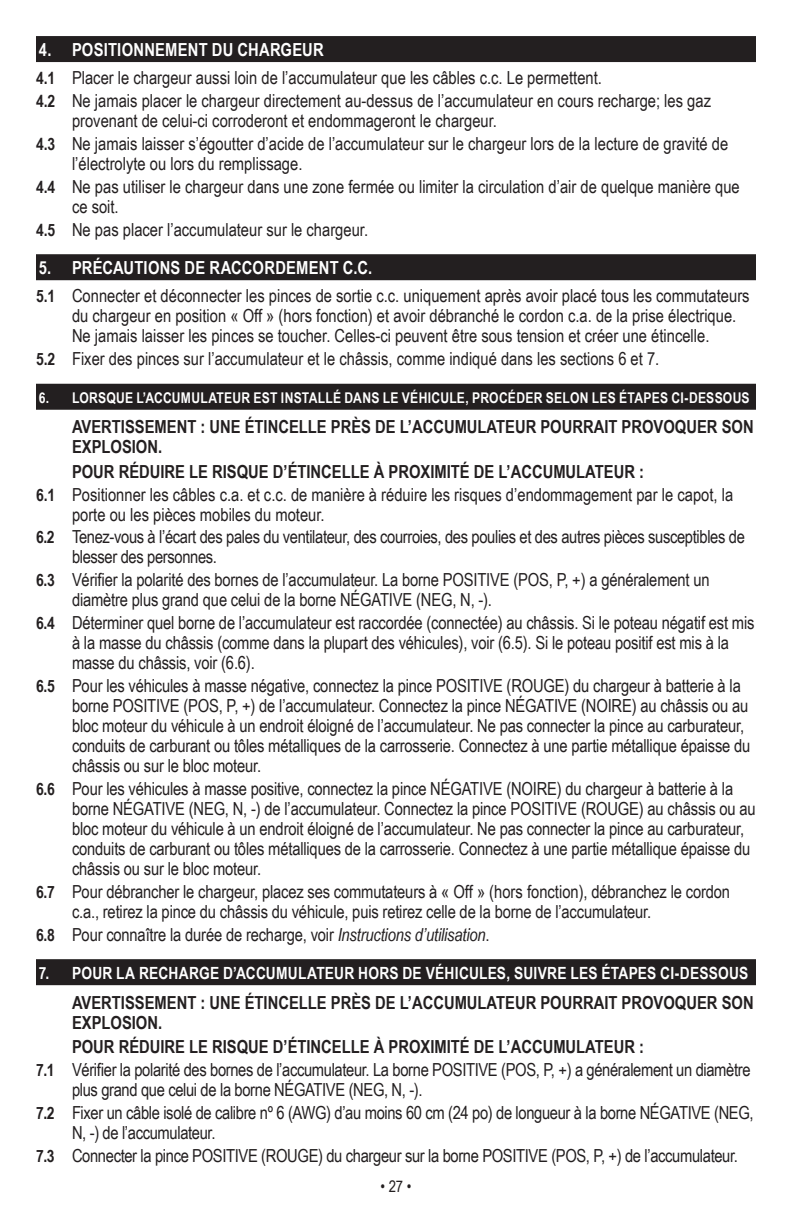
<style>
.page{position:relative;width:792px;height:1224px;background:#fff}
.page>*{position:absolute;margin:0;border:0;box-sizing:border-box;transform-origin:0 0}
.t1{font:18px/20px "Arial Narrow";letter-spacing:-.01em;color:#231f20}
.No_Sub_Numbers_new{font:700 18px/20px "Arial Narrow";color:#231f20}
.t2{font:700 18px "Arial Narrow";letter-spacing:.01em;color:#fff}
.t3{font:700 16.8px "Arial Narrow";letter-spacing:.015em;color:#fff}
.t4{font:16px "Arial Narrow";color:#231f20}
.t5{font:700 14.8px "Arial Narrow";letter-spacing:.015em;color:#fff}
.s1{font-weight:700;font-size:17px}
.s2{font-style:italic}
</style>
<div class="page">
<div style="left:36px;top:36px;width:720px;height:26px;background:#231f20"></div>
<div style="left:36px;top:254px;width:720px;height:26px;background:#231f20"></div>
<div style="left:36px;top:384px;width:720px;height:26px;background:#231f20"></div>
<div style="left:36px;top:959px;width:720px;height:26px;background:#231f20"></div>
<p class="t2" style="left:39px;top:36px;width:286px">4. POSITIONNEMENT DU CHARGEUR</p>
<p class="t1" style="left:36px;top:67px;width:567px"><span class="s1">4.1</span> Placer le chargeur aussi loin de l’accumulateur que les câbles c.c. Le permettent.</p>
<p class="t1" style="left:72px;top:90px;width:641px;text-indent:-36px"><span class="s1">4.2</span> Ne jamais placer le chargeur directement au-dessus de l’accumulateur en cours recharge; les gaz provenant de celui-ci corroderont et endommageront le chargeur.</p>
<p class="t1" style="left:72px;top:133px;width:658px;text-indent:-36px"><span class="s1">4.3</span> Ne jamais laisser s’égoutter d’acide de l’accumulateur sur le chargeur lors de la lecture de gravité de l’électrolyte ou lors du remplissage.</p>
<p class="t1" style="left:72px;top:176px;width:669px;text-indent:-36px"><span class="s1">4.4</span> Ne pas utiliser le chargeur dans une zone fermée ou limiter la circulation d’air de quelque manière que ce soit.</p>
<p class="t1" style="left:36px;top:219px;width:334px"><span class="s1">4.5</span> Ne pas placer l’accumulateur sur le chargeur.</p>
<p class="t2" style="left:39px;top:254px;width:335px">5. PRÉCAUTIONS DE RACCORDEMENT C.C.</p>
<p class="t1" style="left:72px;top:285px;width:679px;text-indent:-36px"><span class="s1">5.1</span> Connecter et déconnecter les pinces de sortie c.c. uniquement après avoir placé tous les commutateurs du chargeur en position « Off » (hors fonction) et avoir débranché le cordon c.a. de la prise électrique.<br>Ne jamais laisser les pinces se toucher. Celles-ci peuvent être sous tension et créer une étincelle.</p>
<p class="t1" style="left:36px;top:348px;width:625px"><span class="s1">5.2</span> Fixer des pinces sur l’accumulateur et le châssis, comme indiqué dans les sections 6 et 7.</p>
<p class="t5" style="left:39px;top:387px;width:712px">6. LORSQUE L’ACCUMULATEUR EST INSTALLÉ DANS LE VÉHICULE, PROCÉDER SELON LES ÉTAPES CI-DESSOUS</p>
<p class="No_Sub_Numbers_new" style="left:72px;top:416px;width:683px">AVERTISSEMENT : UNE ÉTINCELLE PRÈS DE L’ACCUMULATEUR POURRAIT PROVOQUER SON<br>EXPLOSION.</p>
<p class="No_Sub_Numbers_new" style="left:72px;top:460px;width:574px">POUR RÉDUIRE LE RISQUE D’ÉTINCELLE À PROXIMITÉ DE L’ACCUMULATEUR :</p>
<p class="t1" style="left:72px;top:484px;width:663px;text-indent:-36px"><span class="s1">6.1</span> Positionner les câbles c.a. et c.c. de manière à réduire les risques d’endommagement par le capot, la porte ou les pièces mobiles du moteur.</p>
<p class="t1" style="left:72px;top:526px;width:674px;text-indent:-36px"><span class="s1">6.2</span> Tenez-vous à l’écart des pales du ventilateur, des courroies, des poulies et des autres pièces susceptibles de blesser des personnes.</p>
<p class="t1" style="left:72px;top:569px;width:639px;text-indent:-36px"><span class="s1">6.3</span> Vérifier la polarité des bornes de l’accumulateur. La borne POSITIVE (POS, P, +) a généralement un diamètre plus grand que celui de la borne NÉGATIVE (NEG, N, -).</p>
<p class="t1" style="left:72px;top:612px;width:684px;text-indent:-36px"><span class="s1">6.4</span> Déterminer quel borne de l’accumulateur est raccordée (connectée) au châssis. Si le poteau négatif est mis à la masse du châssis (comme dans la plupart des véhicules), voir (6.5). Si le poteau positif est mis à la masse du châssis, voir (6.6).</p>
<p class="t1" style="left:72px;top:675px;width:680px;text-indent:-36px"><span class="s1">6.5</span> Pour les véhicules à masse négative, connectez la pince POSITIVE (ROUGE) du chargeur à batterie à la borne POSITIVE (POS, P, +) de l’accumulateur. Connectez la pince NÉGATIVE (NOIRE) au châssis ou au bloc moteur du véhicule à un endroit éloigné de l’accumulateur. Ne pas connecter la pince au carburateur, conduits de carburant ou tôles métalliques de la carrosserie. Connectez à une partie métallique épaisse du châssis ou sur le bloc moteur.</p>
<p class="t1" style="left:72px;top:778px;width:685px;text-indent:-36px"><span class="s1">6.6</span> Pour les véhicules à masse positive, connectez la pince NÉGATIVE (NOIRE) du chargeur à batterie à la borne NÉGATIVE (NEG, N, -) de l’accumulateur. Connectez la pince POSITIVE (ROUGE) au châssis ou au bloc moteur du véhicule à un endroit éloigné de l’accumulateur. Ne pas connecter la pince au carburateur, conduits de carburant ou tôles métalliques de la carrosserie. Connectez à une partie métallique épaisse du châssis ou sur le bloc moteur.</p>
<p class="t1" style="left:72px;top:881px;width:660px;text-indent:-36px"><span class="s1">6.7</span> Pour débrancher le chargeur, placez ses commutateurs à « Off » (hors fonction), débranchez le cordon c.a., retirez la pince du châssis du véhicule, puis retirez celle de la borne de l’accumulateur.</p>
<p class="t1" style="left:36px;top:924px;width:455px"><span class="s1">6.8</span> Pour connaître la durée de recharge, voir <span class="s2">Instructions d’utilisation</span>.</p>
<p class="t3" style="left:39px;top:960px;width:711px">7. POUR LA RECHARGE D’ACCUMULATEUR HORS DE VÉHICULES, SUIVRE LES ÉTAPES CI-DESSOUS</p>
<p class="No_Sub_Numbers_new" style="left:72px;top:992px;width:683px">AVERTISSEMENT : UNE ÉTINCELLE PRÈS DE L’ACCUMULATEUR POURRAIT PROVOQUER SON<br>EXPLOSION.</p>
<p class="No_Sub_Numbers_new" style="left:72px;top:1036px;width:574px">POUR RÉDUIRE LE RISQUE D’ÉTINCELLE À PROXIMITÉ DE L’ACCUMULATEUR :</p>
<p class="t1" style="left:72px;top:1059px;width:680px;text-indent:-36px"><span class="s1">7.1</span> Vérifier la polarité des bornes de l’accumulateur. La borne POSITIVE (POS, P, +) a généralement un diamètre plus grand que celui de la borne NÉGATIVE (NEG, N, -).</p>
<p class="t1" style="left:72px;top:1102px;width:683px;text-indent:-36px"><span class="s1">7.2</span> Fixer un câble isolé de calibre nº 6 (AWG) d’au moins 60 cm (24 po) de longueur à la borne NÉGATIVE (NEG,<br>N, -) de l’accumulateur.</p>
<p class="t1" style="left:36px;top:1145px;width:703px"><span class="s1">7.3</span> Connecter la pince POSITIVE (ROUGE) du chargeur sur la borne POSITIVE (POS, P, +) de l’accumulateur.</p>
<p class="t4" style="left:380px;top:1175px;width:33px">• 27 •</p>
</div>
